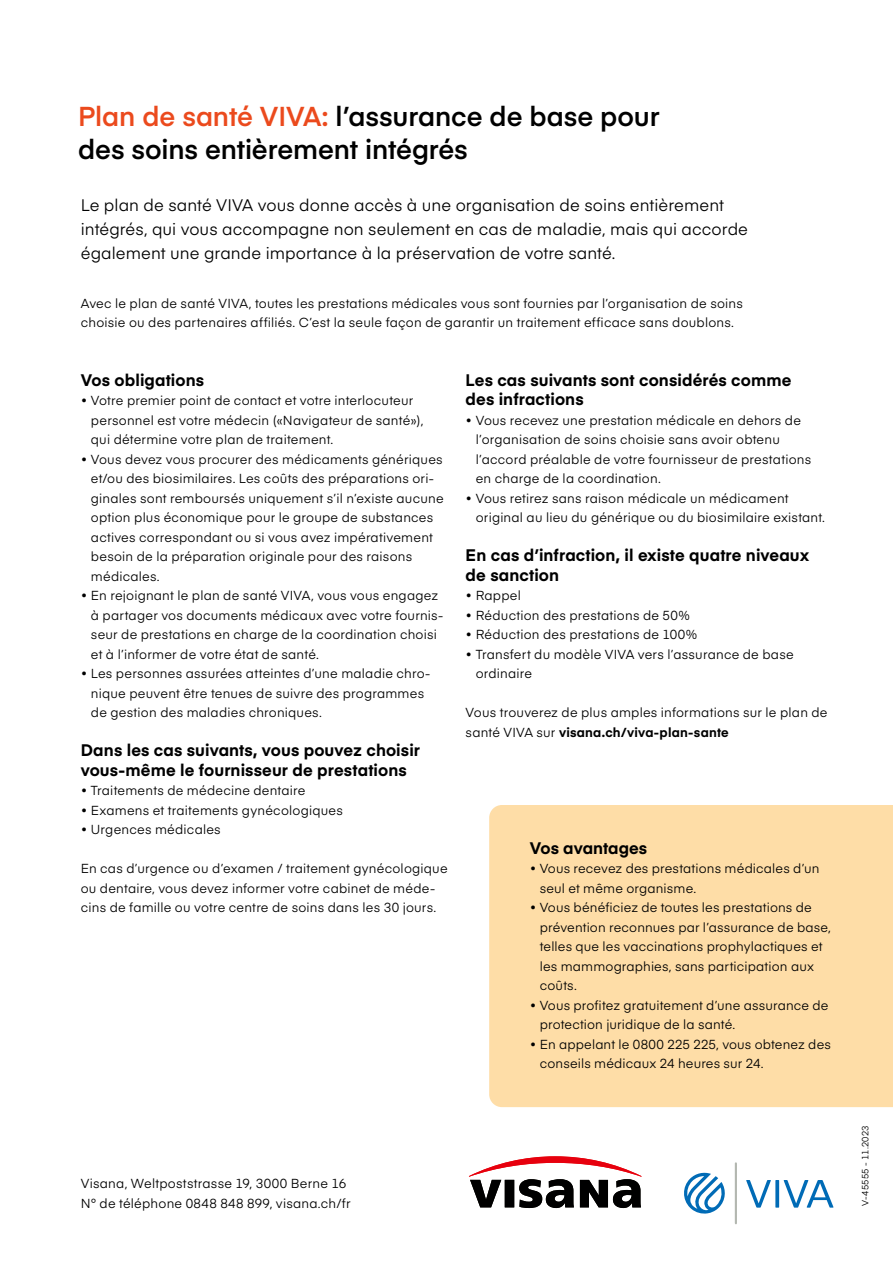
<style>
.page{position:relative;width:893px;height:1263px;background:#fff}
.page>*{position:absolute;margin:0;border:0;box-sizing:border-box;transform-origin:0 0}
.t1{font:600 27px/33px "Eina 03";letter-spacing:-.005em;color:#000}
.t2{font:700 16.5px/19.5px "Eina 03";letter-spacing:.005em;color:#000}
.t3{font:16.5px/24px "Eina 03";letter-spacing:.005em;color:#000}
.t4{font:12.9px/19.5px "Eina 03";letter-spacing:.015em;color:#000}
.t5{font:9px "Eina 03";letter-spacing:.03em;color:#000}
.s1{color:#eb4a1d}
.s2{font-weight:700}
</style>
<div class="page">
<div style="left:489px;top:805px;width:404px;height:302px;background:#fedda7"></div>
<svg style="left:469px;top:1156px;width:173px;height:52px"></svg>
<svg style="left:684px;top:1172px;width:41px;height:42px"></svg>
<hr style="left:735px;top:1163px;width:2px;height:60px;background:#b3b7b0">
<svg style="left:746px;top:1180px;width:87px;height:27px"></svg>
<h1 class="t1" style="left:78px;top:98px;width:583px"><span class="s1">Plan de santé VIVA:</span> l’assurance de base pour des soins entièrement intégrés</h1>
<p class="t3" style="left:81px;top:192px;width:669px">Le plan de santé VIVA vous donne accès à une organisation de soins entièrement intégrés, qui vous accompagne non seulement en cas de maladie, mais qui accorde également une grande importance à la préservation de votre santé.</p>
<p class="t4" style="left:81px;top:292px;width:664px">Avec le plan de santé VIVA, toutes les prestations médicales vous sont fournies par l’organisation de soins choisie ou des partenaires affiliés. C’est la seule façon de garantir un traitement efficace sans doublons.</p>
<p class="t2" style="left:81px;top:369px;width:125px">Vos obligations</p>
<p class="t4" style="left:91px;top:390px;width:334px;text-indent:-10px">• Votre premier point de contact et votre interlocuteur personnel est votre médecin («Navigateur de santé»), qui détermine votre plan de traitement.</p>
<p class="t4" style="left:91px;top:448px;width:354px;text-indent:-10px">• Vous devez vous procurer des médicaments génériques et/ou des biosimilaires. Les coûts des préparations ori&shy;ginales sont remboursés uniquement s’il n’existe aucune option plus économique pour le groupe de substances actives correspondant ou si vous avez impérativement besoin de la préparation originale pour des raisons médicales.</p>
<p class="t4" style="left:91px;top:585px;width:354px;text-indent:-10px">• En rejoignant le plan de santé VIVA, vous vous engagez à partager vos documents médicaux avec votre fournis&shy;seur de prestations en charge de la coordination choisi et à l’informer de votre état de santé.</p>
<p class="t4" style="left:91px;top:663px;width:341px;text-indent:-10px">• Les personnes assurées atteintes d’une maladie chro&shy;nique peuvent être tenues de suivre des programmes de gestion des maladies chroniques.</p>
<p class="t2" style="left:81px;top:739px;width:341px">Dans les cas suivants, vous pouvez choisir vous-même le fournisseur de prestations</p>
<p class="t4" style="left:81px;top:780px;width:226px">• Traitements de médecine dentaire</p>
<p class="t4" style="left:81px;top:799px;width:264px">• Examens et traitements gynécologiques</p>
<p class="t4" style="left:81px;top:819px;width:142px">• Urgences médicales</p>
<p class="t4" style="left:81px;top:858px;width:368px">En cas d’urgence ou d’examen / traitement gynécologique ou dentaire, vous devez informer votre cabinet de méde&shy;cins de famille ou votre centre de soins dans les 30 jours.</p>
<p class="t2" style="left:466px;top:369px;width:327px">Les cas suivants sont considérés comme des infractions</p>
<p class="t4" style="left:476px;top:409px;width:337px;text-indent:-10px">• Vous recevez une prestation médicale en dehors de l’organisation de soins choisie sans avoir obtenu l’accord préalable de votre fournisseur de prestations en charge de la coordination.</p>
<p class="t4" style="left:476px;top:487px;width:351px;text-indent:-10px">• Vous retirez sans raison médicale un médicament original au lieu du générique ou du biosimilaire existant.</p>
<p class="t2" style="left:466px;top:544px;width:345px">En cas d’infraction, il existe quatre niveaux de sanction</p>
<p class="t4" style="left:466px;top:585px;width:57px">• Rappel</p>
<p class="t4" style="left:466px;top:604px;width:226px">• Réduction des prestations de 50%</p>
<p class="t4" style="left:466px;top:624px;width:234px">• Réduction des prestations de 100%</p>
<p class="t4" style="left:476px;top:643px;width:319px;text-indent:-10px">• Transfert du modèle VIVA vers l’assurance de base ordinaire</p>
<p class="t4" style="left:466px;top:702px;width:363px">Vous trouverez de plus amples informations sur le plan de santé VIVA sur <span class="s2">visana.ch/viva-plan-sante</span></p>
<p class="t2" style="left:530px;top:837px;width:119px">Vos avantages</p>
<p class="t4" style="left:540px;top:858px;width:281px;text-indent:-10px">• Vous recevez des prestations médicales d’un seul et même organisme.</p>
<p class="t4" style="left:540px;top:897px;width:293px;text-indent:-10px">• Vous bénéficiez de toutes les prestations de prévention reconnues par l’assurance de base, telles que les vaccinations prophylactiques et les mammographies, sans participation aux coûts.</p>
<p class="t4" style="left:540px;top:994px;width:290px;text-indent:-10px">• Vous profitez gratuitement d’une assurance de protection juridique de la santé.</p>
<p class="t4" style="left:540px;top:1033px;width:293px;text-indent:-10px">• En appelant le 0800 225 225, vous obtenez des conseils médicaux 24 heures sur 24.</p>
<p class="t4" style="left:81px;top:1173px;width:271px">Visana, Weltpoststrasse 19, 3000 Berne 16<br>N° de téléphone 0848 848 899, visana.ch/fr</p>
<p class="t5" style="left:858px;top:1206px;width:82px;rotate:-90deg">V-45555 - 11.2023</p>
</div>
